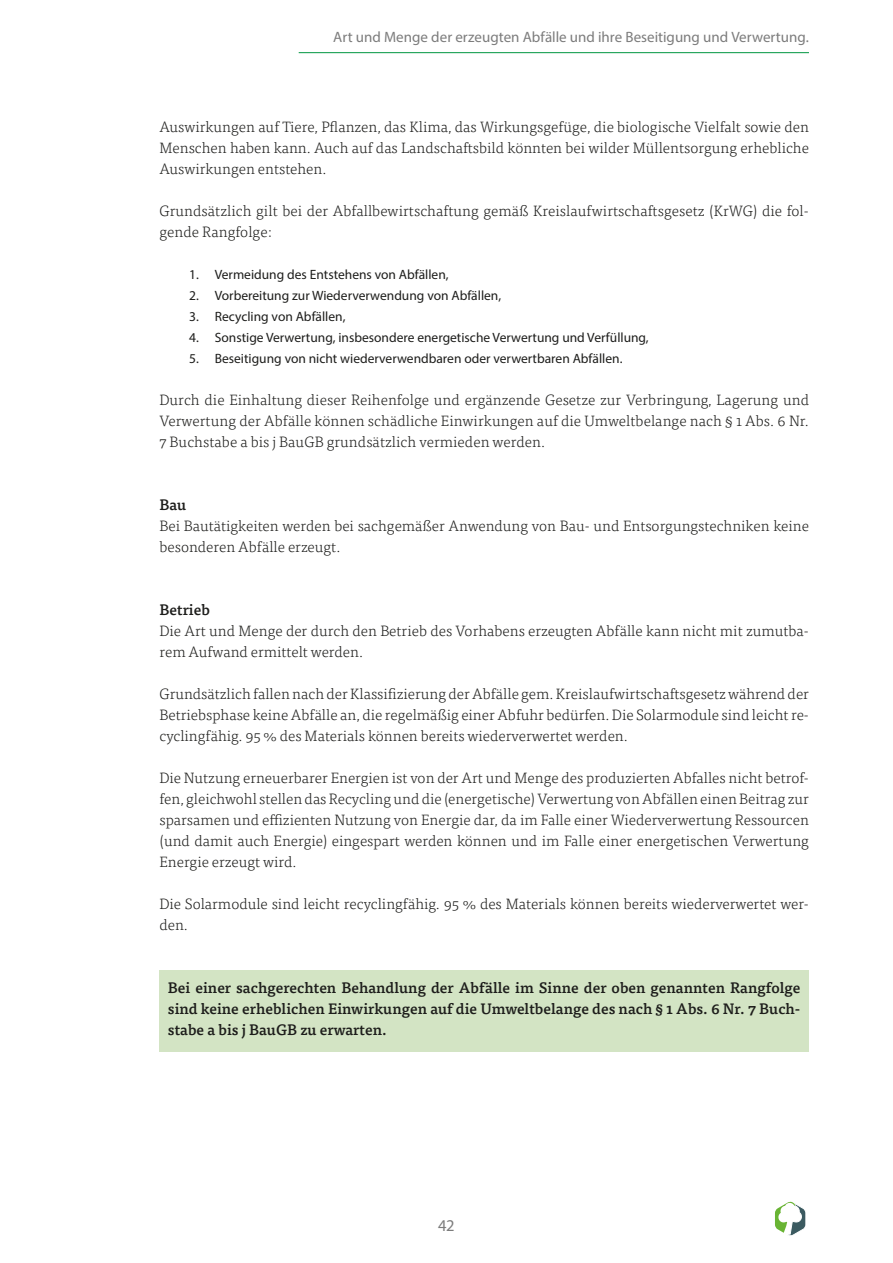
<style>
.page{position:relative;width:893px;height:1263px;background:#fff}
.page>*{position:absolute;margin:0;border:0;box-sizing:border-box;transform-origin:0 0}
.t1{font:16.5px "Myriad Pro";color:#7c7c7c}
.Fließtext{font:300 15px/21px "Tisa Pro";color:#1d1d1b;text-align:justify}
.Fließtext-Fazit{font:500 15px/21px "Tisa Pro";color:#1d1d1b;text-align:justify}
.t2{font:15px "Myriad Pro";color:#7c7c7c}
.Zwischenüberschrift{font:500 15px "Tisa Pro";color:#1d1d1b}
.Liste_nummern{font:13.5px "Myriad Pro";color:#1d1d1b}
</style>
<div class="page">
<hr style="left:299px;top:52px;width:510px;height:1px;background:#009640">
<svg style="left:775px;top:1201px;width:31px;height:35px"></svg>
<div style="left:159px;top:970px;width:650px;height:81px;background:#d3e4c4"></div>
<p class="t2" style="left:333px;top:28px;width:477px">Art und Menge der erzeugten Abfälle und ihre Beseitigung und Verwertung.</p>
<p class="Fließtext" style="left:159px;top:116px;width:651px">Auswirkungen auf Tiere, Pflanzen, das Klima, das Wirkungsgefüge, die biologische Vielfalt sowie den Menschen haben kann. Auch auf das Landschaftsbild könnten bei wilder Müllentsorgung erhebliche Auswirkungen entstehen.</p>
<p class="Fließtext" style="left:159px;top:200px;width:651px">Grundsätzlich gilt bei der Abfallbewirtschaftung gemäß Kreislaufwirtschaftsgesetz (KrWG) die fol&shy;gende Rangfolge:</p>
<p class="Liste_nummern" style="left:189px;top:266px;width:261px">1. Vermeidung des Entstehens von Abfällen,</p>
<p class="Liste_nummern" style="left:189px;top:287px;width:313px">2. Vorbereitung zur Wiederverwendung von Abfällen,</p>
<p class="Liste_nummern" style="left:189px;top:308px;width:158px">3. Recycling von Abfällen,</p>
<p class="Liste_nummern" style="left:189px;top:329px;width:461px">4. Sonstige Verwertung, insbesondere energetische Verwertung und Verfüllung,</p>
<p class="Liste_nummern" style="left:189px;top:350px;width:435px">5. Beseitigung von nicht wiederverwendbaren oder verwertbaren Abfällen.</p>
<p class="Fließtext" style="left:159px;top:389px;width:651px">Durch die Einhaltung dieser Reihenfolge und ergänzende Gesetze zur Verbringung, Lagerung und Verwertung der Abfälle können schädliche Einwirkungen auf die Umweltbelange nach § 1 Abs. 6 Nr.<br>7 Buchstabe a bis j BauGB grundsätzlich vermieden werden.</p>
<p class="Zwischenüberschrift" style="left:159px;top:493px;width:28px">Bau</p>
<p class="Fließtext" style="left:159px;top:515px;width:651px">Bei Bautätigkeiten werden bei sachgemäßer Anwendung von Bau- und Entsorgungstechniken keine besonderen Abfälle erzeugt.</p>
<p class="Zwischenüberschrift" style="left:159px;top:598px;width:52px">Betrieb</p>
<p class="Fließtext" style="left:159px;top:620px;width:651px">Die Art und Menge der durch den Betrieb des Vorhabens erzeugten Abfälle kann nicht mit zumutba&shy;rem Aufwand ermittelt werden.</p>
<p class="Fließtext" style="left:159px;top:683px;width:651px">Grundsätzlich fallen nach der Klassifizierung der Abfälle gem. Kreislaufwirtschaftsgesetz während der Betriebsphase keine Abfälle an, die regelmäßig einer Abfuhr bedürfen. Die Solarmodule sind leicht re&shy;cyclingfähig. 95 % des Materials können bereits wiederverwertet werden.</p>
<p class="Fließtext" style="left:159px;top:767px;width:651px">Die Nutzung erneuerbarer Energien ist von der Art und Menge des produzierten Abfalles nicht betrof&shy;fen, gleichwohl stellen das Recycling und die (energetische) Verwertung von Abfällen einen Beitrag zur sparsamen und effizienten Nutzung von Energie dar, da im Falle einer Wiederverwertung Ressourcen (und damit auch Energie) eingespart werden können und im Falle einer energetischen Verwertung Energie erzeugt wird.</p>
<p class="Fließtext" style="left:159px;top:893px;width:651px">Die Solarmodule sind leicht recyclingfähig. 95 % des Materials können bereits wiederverwertet wer&shy;den.</p>
<p class="Fließtext-Fazit" style="left:168px;top:976px;width:634px">Bei einer sachgerechten Behandlung der Abfälle im Sinne der oben genannten Rangfolge sind keine erheblichen Einwirkungen auf die Umweltbelange des nach § 1 Abs. 6 Nr. 7 Buch&shy;stabe a bis j BauGB zu erwarten.</p>
<p class="t1" style="left:438px;top:1215px;width:18px">42</p>
</div>
